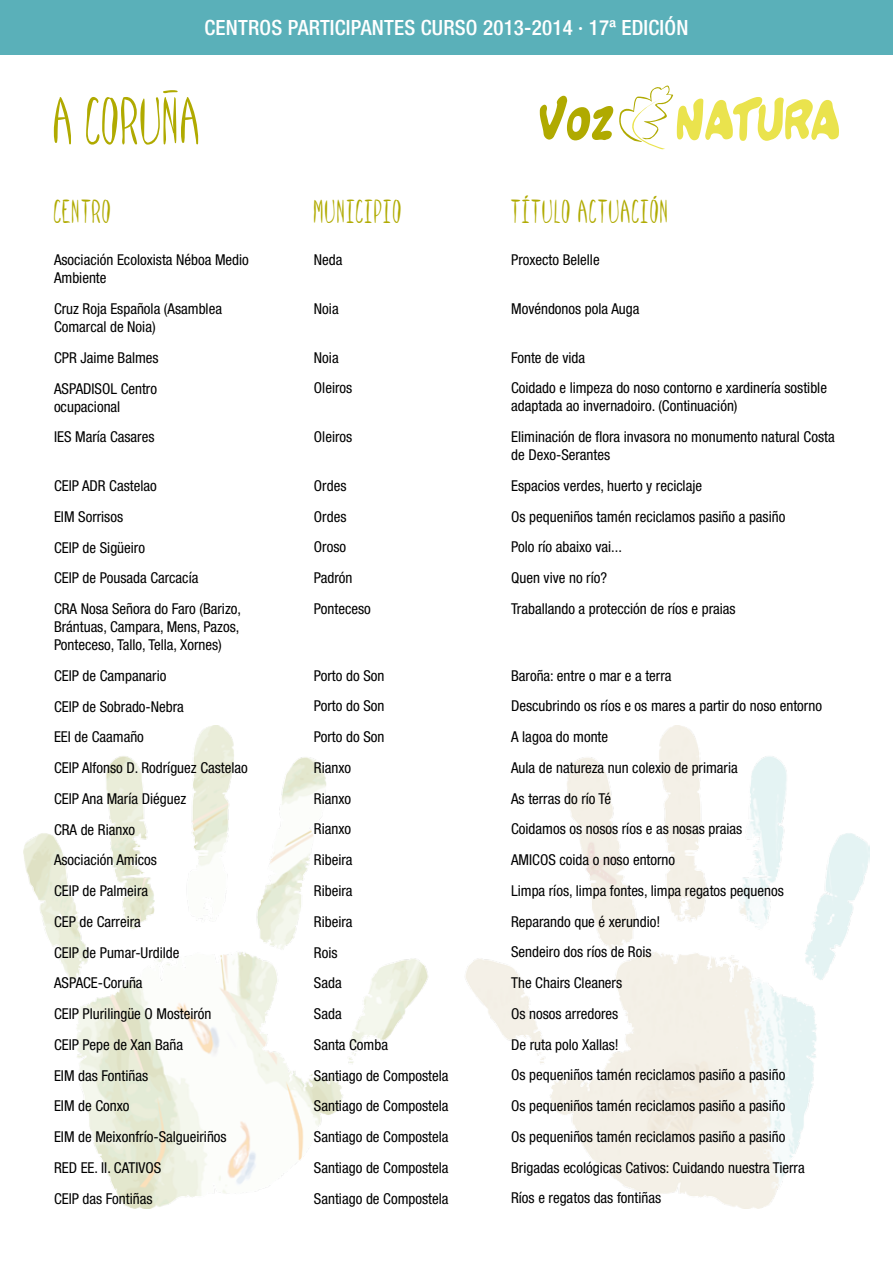
<style>
.page{position:relative;width:893px;height:1263px;background:#fff}
.page>*{position:absolute;margin:0;border:0;box-sizing:border-box;transform-origin:0 0}
.t1{font:61.05px "Spill Milk";color:#b0aa00}
.t2{font:30px "Spill Milk";letter-spacing:.025em;color:#b0aa00}
.t3{font:500 condensed 21px "Helvetica Neue LT Std";letter-spacing:.01em;color:#fff}
.t4{font:condensed 15px/30.8px "Helvetica Neue LT Std";color:#000}
</style>
<div class="page">
<img style="left:24px;top:725px;width:845px;height:484px">
<div style="left:0;top:0;width:893px;height:54px;background:#5ab0b9"></div>
<svg style="left:540px;top:85px;width:299px;height:64px"></svg>
<svg style="left:163px;top:90px;width:15px;height:3px"></svg>
<h3 class="t3" style="left:205px;top:15px;width:485px">CENTROS PARTICIPANTES CURSO 2013-2014 · 17ª EDICIÓN</h3>
<h1 class="t1" style="left:54px;top:86px;width:150px">A CORUNA</h1>
<h2 class="t2" style="left:54px;top:193px;width:59px">CENTRO</h2>
<h2 class="t2" style="left:314px;top:193px;width:90px">MUNICIPIO</h2>
<h2 class="t2" style="left:511px;top:193px;width:159px">TÍTULO ACTUACIÓN</h2>
<p class="t4" style="left:54px;top:251px;width:196px;line-height:18px">Asociación Ecoloxista Néboa Medio<br>Ambiente</p>
<p class="t4" style="left:54px;top:300px;width:169px;line-height:18px">Cruz Roja Española (Asamblea<br>Comarcal de Noia)</p>
<p class="t4" style="left:54px;top:342px;width:106px">CPR Jaime Balmes<br>ASPADISOL Centro</p>
<p class="t4" style="left:54px;top:391px;width:102px">ocupacional<br>IES María Casares</p>
<p class="t4" style="left:54px;top:470px;width:189px">CEIP ADR Castelao<br>EIM Sorrisos<br>CEIP de Sigüeiro<br>CEIP de Pousada Carcacía<br>CRA Nosa Señora do Faro (Barizo,</p>
<p class="t4" style="left:54px;top:618px;width:187px;line-height:18px">Brántuas, Campara, Mens, Pazos,<br>Ponteceso, Tallo, Tella, Xornes)</p>
<p class="t4" style="left:54px;top:660px;width:195px">CEIP de Campanario<br>CEIP de Sobrado-Nebra<br>EEI de Caamaño<br>CEIP Alfonso D. Rodríguez Castelao<br>CEIP Ana María Diéguez<br>CRA de Rianxo<br>Asociación Amicos<br>CEIP de Palmeira<br>CEP de Carreira<br>CEIP de Pumar-Urdilde<br>ASPACE-Coruña<br>CEIP Plurilingüe O Mosteirón<br>CEIP Pepe de Xan Baña<br>EIM das Fontiñas<br>EIM de Conxo<br>EIM de Meixonfrío-Salgueiriños<br>RED EE. II. CATIVOS<br>CEIP das Fontiñas</p>
<p class="t4" style="left:314px;top:244px;width:30px">Neda</p>
<p class="t4" style="left:314px;top:293px;width:26px">Noia</p>
<p class="t4" style="left:314px;top:342px;width:40px">Noia<br>Oleiros</p>
<p class="t4" style="left:314px;top:421px;width:40px">Oleiros</p>
<p class="t4" style="left:314px;top:470px;width:58px">Ordes<br>Ordes<br>Oroso<br>Padrón<br>Ponteceso</p>
<p class="t4" style="left:314px;top:660px;width:136px">Porto do Son<br>Porto do Son<br>Porto do Son<br>Rianxo<br>Rianxo<br>Rianxo<br>Ribeira<br>Ribeira<br>Ribeira<br>Rois<br>Sada<br>Sada<br>Santa Comba<br>Santiago de Compostela<br>Santiago de Compostela<br>Santiago de Compostela<br>Santiago de Compostela<br>Santiago de Compostela</p>
<p class="t4" style="left:511px;top:244px;width:90px">Proxecto Belelle</p>
<p class="t4" style="left:511px;top:293px;width:130px">Movéndonos pola Auga</p>
<p class="t4" style="left:511px;top:342px;width:317px">Fonte de vida<br>Coidado e limpeza do noso contorno e xardinería sostible</p>
<p class="t4" style="left:511px;top:390px;width:325px">adaptada ao invernadoiro. (Continuación)<br>Eliminación de flora invasora no monumento natural Costa</p>
<p class="t4" style="left:511px;top:439px;width:276px">de Dexo-Serantes<br>Espacios verdes, huerto y reciclaje<br>Os pequeniños tamén reciclamos pasiño a pasiño<br>Polo río abaixo vai...<br>Quen vive no río?<br>Traballando a protección de ríos e praias</p>
<p class="t4" style="left:511px;top:660px;width:312px">Baroña: entre o mar e a terra<br>Descubrindo os ríos e os mares a partir do noso entorno A lagoa do monte<br>Aula de natureza nun colexio de primaria<br>As terras do río Té<br>Coidamos os nosos ríos e as nosas praias<br>AMICOS coida o noso entorno<br>Limpa ríos, limpa fontes, limpa regatos pequenos Reparando que é xerundio!<br>Sendeiro dos ríos de Rois<br>The Chairs Cleaners<br>Os nosos arredores<br>De ruta polo Xallas!<br>Os pequeniños tamén reciclamos pasiño a pasiño<br>Os pequeniños tamén reciclamos pasiño a pasiño<br>Os pequeniños tamén reciclamos pasiño a pasiño Brigadas ecológicas Cativos: Cuidando nuestra Tierra Ríos e regatos das fontiñas</p>
</div>
